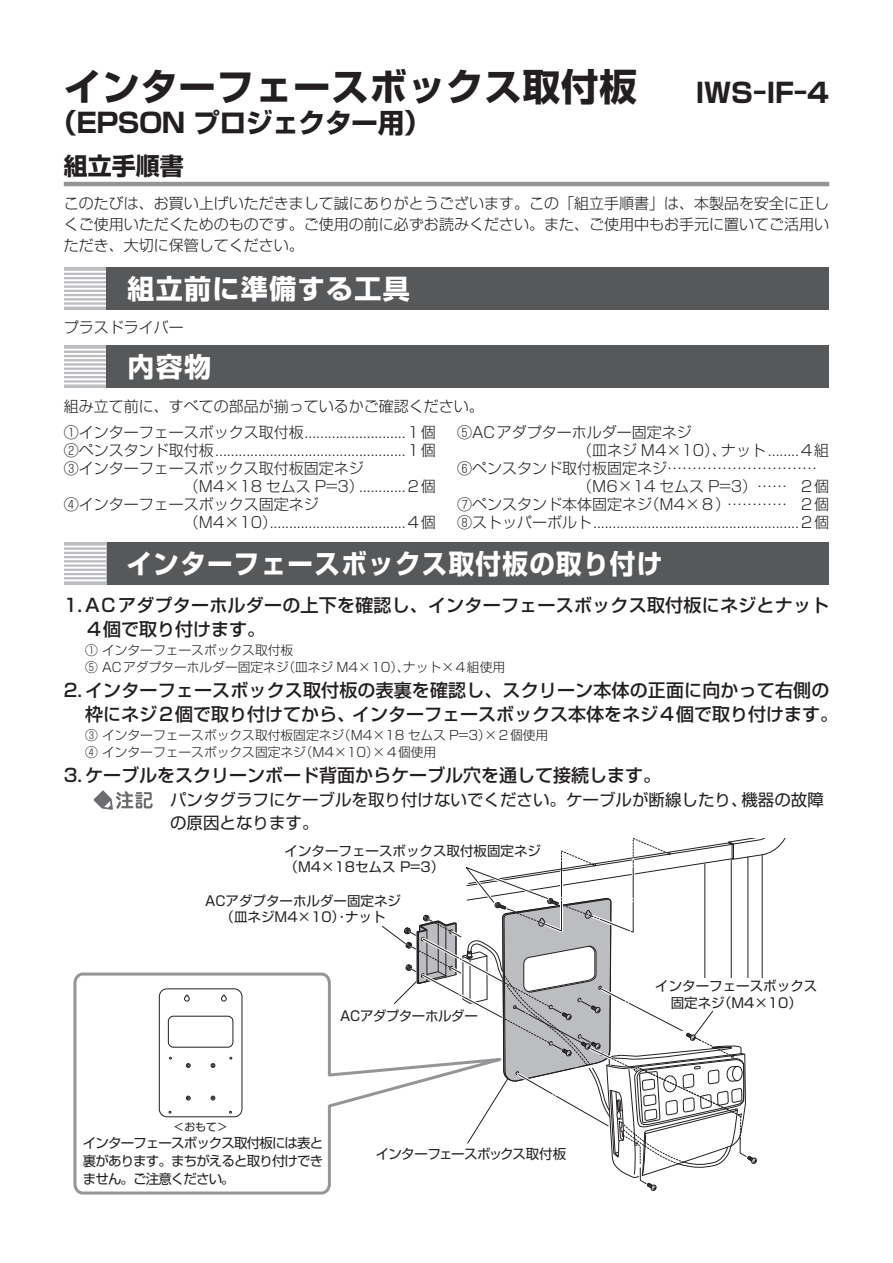
<style>
.page{position:relative;width:893px;height:1263px;background:#fff}
.page>*{position:absolute;margin:0;border:0;box-sizing:border-box;transform-origin:0 0}
.t1{font:700 37.5px "Shin Go Pro";letter-spacing:.02em;color:#231f20}
.t2{font:700 27px "Shin Go Pro";letter-spacing:-.025em;color:#231f20}
._10_title1{font:700 27px "Shin Go Pro";letter-spacing:.05em;color:#fff;scale:.95 1}
._00_大見出し{font:700 27px "Shin Go Pro";letter-spacing:.05em;color:#fff}
._10_title1-2{font:700 27px "Shin Go Pro";letter-spacing:.05em;color:#fff}
.t3{font:700 24px "Shin Go Pro";color:#231f20}
.t4{font:500 18px/24px "Shin Go Pro";letter-spacing:.005em;color:#231f20}
.A_hint{font:16.5px/22.6px "Shin Go Pro";color:#231f20}
._00_body{font:300 15px/21px "Shin Go Pro";color:#231f20;text-align:justify}
._00_bodyR{font:300 15px "Shin Go Pro";color:#231f20}
.t5{font:13.5px/16.2px "Shin Go Pro";color:#231f20;text-align:center}
.t6{font:13.5px "Shin Go Pro";letter-spacing:-.055em;color:#231f20}
.t7{font:13.5px "Shin Go Pro";letter-spacing:-.025em;color:#231f20}
._04_Parts{font:300 12.75px "Shin Go Pro";color:#231f20}
.t8{font:10.8px "Shin Go Pro";color:#231f20}
</style>
<div class="page">
<hr style="left:64px;top:182px;width:765px;height:4px;background:#939598">
<svg style="left:64px;top:267px;width:42px;height:43px"></svg>
<hr style="left:64px;top:271px;width:42px;height:1px;background:#fff">
<hr style="left:64px;top:276px;width:42px;height:1px;background:#fff">
<hr style="left:64px;top:280px;width:42px;height:1px;background:#fff">
<hr style="left:64px;top:284px;width:42px;height:1px;background:#fff">
<hr style="left:64px;top:288px;width:42px;height:1px;background:#fff">
<hr style="left:64px;top:293px;width:42px;height:1px;background:#fff">
<hr style="left:64px;top:297px;width:42px;height:1px;background:#fff">
<hr style="left:64px;top:301px;width:42px;height:1px;background:#fff">
<hr style="left:64px;top:305px;width:42px;height:1px;background:#fff">
<div style="left:106px;top:267px;width:723px;height:43px;background:#57585a"></div>
<svg style="left:64px;top:345px;width:42px;height:43px"></svg>
<hr style="left:64px;top:349px;width:42px;height:1px;background:#fff">
<hr style="left:64px;top:354px;width:42px;height:1px;background:#fff">
<hr style="left:64px;top:358px;width:42px;height:1px;background:#fff">
<hr style="left:64px;top:362px;width:42px;height:1px;background:#fff">
<hr style="left:64px;top:366px;width:42px;height:1px;background:#fff">
<hr style="left:64px;top:371px;width:42px;height:1px;background:#fff">
<hr style="left:64px;top:375px;width:42px;height:1px;background:#fff">
<hr style="left:64px;top:379px;width:42px;height:1px;background:#fff">
<hr style="left:64px;top:383px;width:42px;height:1px;background:#fff">
<div style="left:106px;top:345px;width:723px;height:43px;background:#57585a"></div>
<div style="left:106px;top:542px;width:723px;height:43px;background:#57585a"></div>
<svg style="left:64px;top:542px;width:42px;height:43px"></svg>
<hr style="left:64px;top:546px;width:42px;height:1px;background:#fff">
<hr style="left:64px;top:550px;width:42px;height:1px;background:#fff">
<hr style="left:64px;top:555px;width:42px;height:1px;background:#fff">
<hr style="left:64px;top:559px;width:42px;height:1px;background:#fff">
<hr style="left:64px;top:563px;width:42px;height:1px;background:#fff">
<hr style="left:64px;top:567px;width:42px;height:1px;background:#fff">
<hr style="left:64px;top:572px;width:42px;height:1px;background:#fff">
<hr style="left:64px;top:576px;width:42px;height:1px;background:#fff">
<hr style="left:64px;top:580px;width:42px;height:1px;background:#fff">
<svg style="left:94px;top:790px;width:59px;height:20px"></svg>
<svg style="left:73px;top:972px;width:308px;height:223px"></svg>
<div style="left:159px;top:988px;width:83px;height:129px;border:1px solid #231f20;border-radius:8px"></div>
<svg style="left:211px;top:1063px;width:4px;height:5px"></svg>
<svg style="left:186px;top:1063px;width:4px;height:5px"></svg>
<svg style="left:211px;top:1096px;width:4px;height:4px"></svg>
<svg style="left:186px;top:1096px;width:4px;height:4px"></svg>
<div style="left:168px;top:1016px;width:65px;height:31px;border:1px solid #231f20;border-radius:5px"></div>
<svg style="left:221px;top:994px;width:6px;height:8px"></svg>
<svg style="left:184px;top:994px;width:6px;height:8px"></svg>
<svg style="left:381px;top:838px;width:405px;height:353px"></svg>
<p class="t1" style="left:64px;top:57px;width:575px">インターフェースボックス取付板</p>
<p class="t2" style="left:696px;top:71px;width:135px">IWS-IF-4</p>
<p class="t2" style="left:50px;top:101px;width:382px">（EPSON プロジェクター用）</p>
<p class="t3" style="left:64px;top:146px;width:121px">組立手順書</p>
<p class="_00_body" style="left:64px;top:191px;width:767px">このたびは、お買い上げいただきまして誠にありがとうございます。この「組立手順書」は、本製品を安全に正しくご使用いただくためのものです。ご使用の前に必ずお読みください。また、ご使用中もお手元に置いてご活用いただき、大切に保管してください。</p>
<p class="_00_大見出し" style="left:128px;top:267px;width:284px">組立前に準備する工具</p>
<p class="_00_body" style="left:64px;top:315px;width:121px">プラスドライバー</p>
<p class="_10_title1-2" style="left:128px;top:345px;width:85px">内容物</p>
<p class="_00_body" style="left:64px;top:394px;width:422px">組み立て前に、すべての部品が揃っているかご確認ください。</p>
<p class="_00_body" style="left:64px;top:420px;width:374px">① インターフェースボックス取付板..........................１個</p>
<p class="_00_body" style="left:64px;top:438px;width:374px">② ペンスタンド取付板.................................................１個</p>
<p class="_00_bodyR" style="left:64px;top:456px;width:301px">③ インターフェースボックス取付板固定ネジ</p>
<p class="_00_body" style="left:184px;top:474px;width:253px">（M4×18 セムス P=3）............２個</p>
<p class="_00_body" style="left:64px;top:492px;width:256px">④インターフェースボックス固定ネジ</p>
<p class="_00_body" style="left:184px;top:510px;width:253px">（M4×10）...................................４個</p>
<p class="_00_body" style="left:457px;top:420px;width:236px">⑤ ACアダプターホルダー固定ネジ</p>
<p class="_00_body" style="left:577px;top:438px;width:253px">（皿ネジ M4×10）、ナット........４組</p>
<p class="_00_bodyR" style="left:457px;top:456px;width:362px">⑥ ペンスタンド取付板固定ネジ…………………………</p>
<p class="_00_bodyR" style="left:577px;top:474px;width:253px">（M6×14 セムス P=3）…… ２個</p>
<p class="_00_bodyR" style="left:457px;top:492px;width:374px">⑦ペンスタンド本体固定ネジ（M4×８）………… ２個</p>
<p class="_00_body" style="left:457px;top:510px;width:373px">⑧ ストッパーボルト.....................................................２個</p>
<p class="_10_title1" style="left:126px;top:542px;width:566px">インターフェースボックス取付板の取り付け</p>
<p class="t4" style="left:85px;top:591px;width:746px;text-indent:-21px">1. ACアダプターホルダーの上下を確認し、インターフェースボックス取付板にネジとナット<br>４個で取り付けます。</p>
<p class="_04_Parts" style="left:85px;top:640px;width:210px">① インターフェースボックス取付板</p>
<p class="_04_Parts" style="left:85px;top:656px;width:422px">⑤ ACアダプターホルダー固定ネジ（皿ネジ M4×10）、ナット×４組使用</p>
<p class="t4" style="left:85px;top:676px;width:755px;text-indent:-21px">2. インターフェースボックス取付板の表裏を確認し、スクリーン本体の正面に向かって右側の枠にネジ２個で取り付けてから、インターフェースボックス本体をネジ４個で取り付けます。</p>
<p class="_04_Parts" style="left:85px;top:725px;width:465px">③ インターフェースボックス取付板固定ネジ（M4×18 セムス P=3）×２個使用</p>
<p class="_04_Parts" style="left:85px;top:742px;width:353px">④ インターフェースボックス固定ネジ（M4×10）×４個使用</p>
<p class="t4" style="left:64px;top:761px;width:599px">3. ケーブルをスクリーンボード背面からケーブル穴を通して接続します。</p>
<p class="A_hint" style="left:170px;top:787px;width:655px">パンタグラフにケーブルを取り付けないでください。ケーブルが断線したり、機器の故障の原因となります。</p>
<p class="t5" style="left:285px;top:841px;width:258px;text-align:left">インターフェースボックス取付板固定ネジ（M4×18セムス P=3）</p>
<p class="t5" style="left:205px;top:891px;width:197px">ACアダプターホルダー固定ネジ（皿ネジM4×10)･ナット</p>
<p class="t7" style="left:340px;top:1005px;width:139px">ACアダプターホルダー</p>
<p class="t8" style="left:174px;top:1118px;width:56px">＜おもて＞</p>
<p class="t5" style="left:83px;top:1132px;width:242px;line-height:18px;text-align:justify">インターフェースボックス取付板には表と裏があります。まちがえると取り付けできません。ご注意ください。</p>
<p class="t6" style="left:376px;top:1142px;width:192px">インターフェースボックス取付板</p>
<p class="t5" style="left:655px;top:976px;width:163px">インターフェースボックス固定ネジ(M4×10）</p>
</div>
